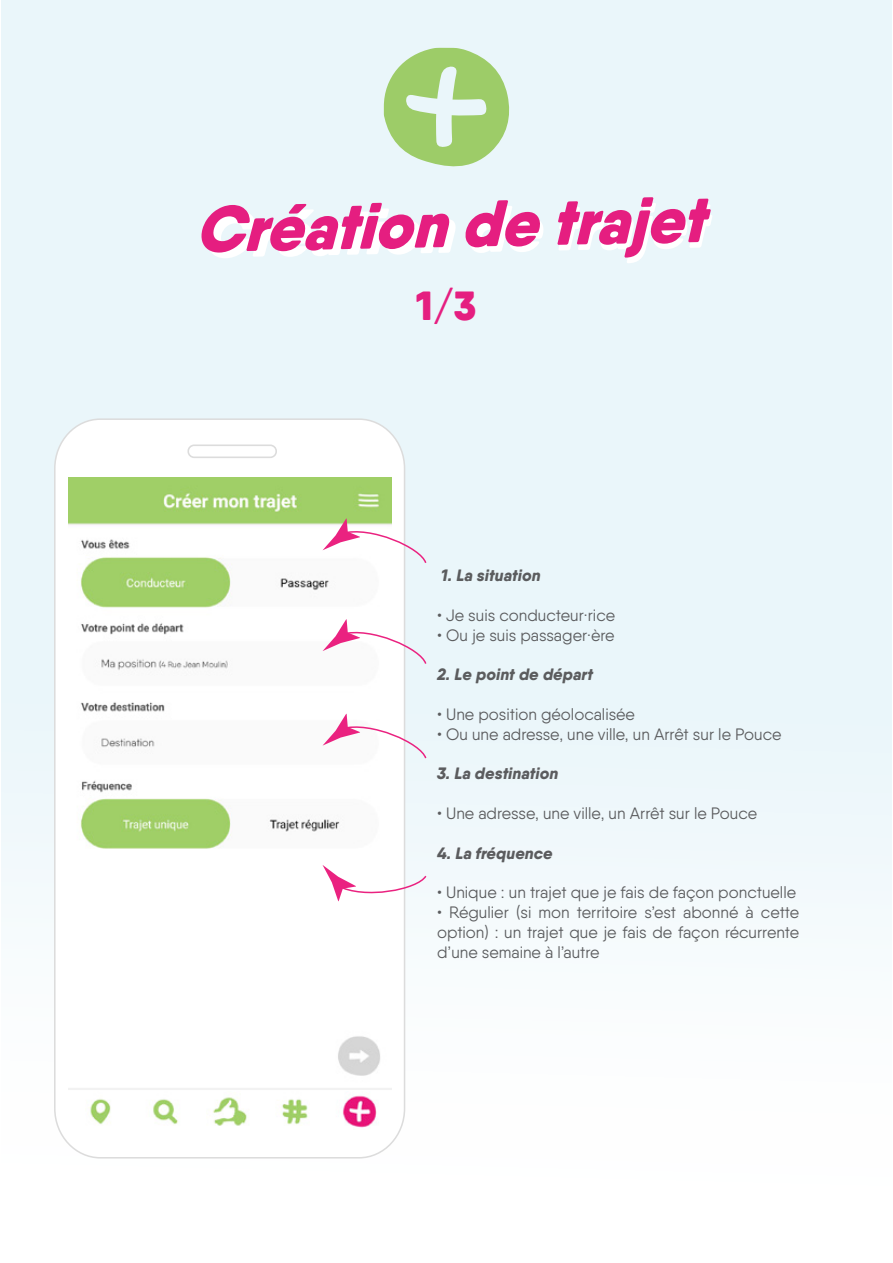
<style>
.page{position:relative;width:893px;height:1263px;background:#fff}
.page>*{position:absolute;margin:0;border:0;box-sizing:border-box;transform-origin:0 0}
.t1{font:900 40.5px "Qanelas Soft";color:#e51e80}
.t2{font:16.5px/19.8px "Qanelas Soft";color:#5b5c5e;text-align:justify}
.t3{font:italic 800 16.5px "Qanelas Soft";color:#5b5c5e}
</style>
<div class="page">
<div style="left:1px;top:0;width:891px;height:1263px;background:linear-gradient(to bottom,#e4f3f9,#fbfdfe)"></div>
<svg style="left:201px;top:203px;width:256px;height:56px"></svg>
<svg style="left:465px;top:200px;width:80px;height:53px"></svg>
<svg style="left:557px;top:197px;width:156px;height:66px;background:#eba8ce"></svg>
<div style="left:55px;top:419px;width:350px;height:739px;background:#fff;border-radius:47px"></div>
<div style="left:187px;top:444px;width:90px;height:14px;border:2px solid #dcdcdc;border-radius:6px"></div>
<img style="left:68px;top:478px;width:323px;height:650px">
<svg style="left:384px;top:48px;width:128px;height:123px;background:#badca0"></svg>
<svg style="left:323px;top:518px;width:105px;height:47px"></svg>
<svg style="left:323px;top:619px;width:105px;height:46px"></svg>
<svg style="left:323px;top:714px;width:105px;height:46px"></svg>
<svg style="left:322px;top:865px;width:106px;height:36px"></svg>
<h1 class="t1" style="left:417px;top:280px;width:61px">1/3</h1>
<p class="t3" style="left:441px;top:565px;width:101px">1. La situation</p>
<p class="t2" style="left:437px;top:605px;width:180px">• Je suis conducteur·rice</p>
<p class="t2" style="left:437px;top:625px;width:179px">• Ou je suis passager·ère</p>
<p class="t3" style="left:437px;top:664px;width:158px">2. Le point de départ</p>
<p class="t2" style="left:437px;top:704px;width:199px">• Une position géolocalisée</p>
<p class="t2" style="left:437px;top:724px;width:346px">• Ou une adresse, une ville, un Arrêt sur le Pouce</p>
<p class="t3" style="left:437px;top:763px;width:123px">3. La destination</p>
<p class="t2" style="left:437px;top:803px;width:322px">• Une adresse, une ville, un Arrêt sur le Pouce</p>
<p class="t3" style="left:437px;top:842px;width:117px">4. La fréquence</p>
<p class="t2" style="left:437px;top:882px;width:361px">• Unique : un trajet que je fais de façon ponctuelle</p>
<p class="t2" style="left:437px;top:902px;width:364px">• Régulier (si mon territoire s’est abonné à cette option) : un trajet que je fais de façon récurrente d’une semaine à l’autre</p>
</div>
